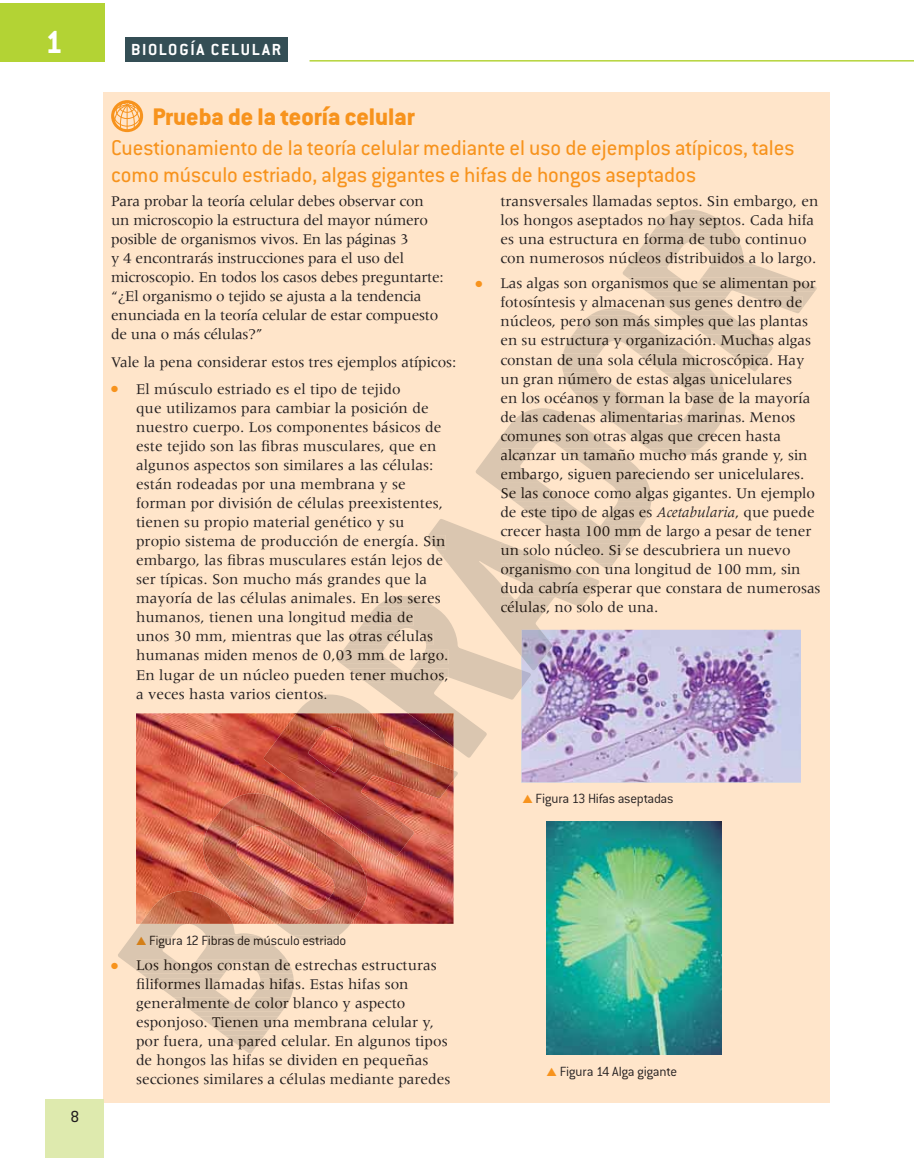
<style>
.page{position:relative;width:918px;height:1161px;background:#fff}
.page>*{position:absolute;margin:0;border:0;box-sizing:border-box;transform-origin:0 0}
.t1{font:700 35.1px "Conduit ITC Std";color:#fff}
.t2{font:800 26.4px "Conduit ITC Std";color:#f7931d}
.t3{font:23.4px/26.4px "Conduit ITC Std";color:#f7931d}
.t4{font:700 17.55px "Conduit ITC Std";letter-spacing:.1em;color:#fff}
.t5{font:17.55px "Conduit ITC Std";color:#231f20}
.t6{font:15.45px/19px "Meridien LT Std";color:#231f20}
.t7{font:15.45px/19px "Meridien LT Std";letter-spacing:-.005em;color:#211710}
.t8{font:300 14.7px "Conduit ITC Std";letter-spacing:-.015em;color:#231f20}
.t9{font:300 14.7px "Conduit ITC Std";letter-spacing:-.015em;color:#211710}
.t10{font:8.85px "Zapf Dingbats Std";color:#f7931d}
.s1{color:#f7931d}
.s2{color:#211710}
.s3{color:#231f20}
.s4{font-style:italic;color:#231f20}
.s5{color:#d47f18}
</style>
<div class="page">
<div style="left:103px;top:92px;width:726px;height:1010px;background:#ffe5ca"></div>
<div style="left:111px;top:100px;width:32px;height:32px;border:3px solid #f7931d;border-radius:50%"></div>
<div style="left:112px;top:101px;width:30px;height:30px;border:1px solid #f7931d;border-radius:50%"></div>
<svg style="left:112px;top:102px;width:30px;height:28px"></svg>
<img style="left:136px;top:713px;width:318px;height:211px">
<img style="left:547px;top:822px;width:174px;height:233px">
<div style="left:46px;top:1100px;width:58px;height:58px;background:#deeaae"></div>
<div style="left:0;top:3px;width:104px;height:59px;background:#b3d334"></div>
<hr style="left:310px;top:60px;width:604px;height:2px;background:#b3d334">
<div style="left:125px;top:37px;width:162px;height:25px;background:#344e55"></div>
<img style="left:141px;top:891px;width:55px;height:33px">
<svg style="left:118px;top:924px;width:232px;height:130px"></svg>
<img style="left:196px;top:793px;width:178px;height:131px">
<img style="left:264px;top:713px;width:190px;height:143px">
<svg style="left:296px;top:210px;width:521px;height:570px"></svg>
<img style="left:522px;top:630px;width:31px;height:58px">
<h1 class="t1" style="left:45px;top:29px;width:19px">1</h1>
<p class="t4" style="left:131px;top:43px;width:152px">BIOLOGÍA CELULAR</p>
<h2 class="t2" style="left:152px;top:107px;width:264px">Prueba de la teoría celular</h2>
<h3 class="t3" style="left:111px;top:137px;width:685px">Cuestionamiento de la teoría celular mediante el uso de ejemplos atípicos, tales como músculo estriado, algas gigantes e hifas de hongos aseptados</h3>
<p class="t6" style="left:111px;top:192px;width:334px">Para probar la teoría celular debes observar con un microscopio la estructura del mayor número posible de organismos vivos. En las páginas 3<br>y 4 encontrarás instrucciones para el uso del microscopio. En todos los casos debes preguntarte: “¿El organismo o tejido se ajusta a la tendencia enunciada en la teoría celular de estar compuesto de una o más células?”</p>
<p class="t6" style="left:111px;top:353px;width:347px">Vale la pena considerar estos tres ejemplos atípicos:</p>
<p class="t6" style="left:136px;top:380px;width:314px;text-indent:-25px"><span class="s1">●</span> El músculo estriado es el tipo de tejido<br>que utilizamos para cambiar la posición de nuestro cuerpo. Los componentes básicos de este tejido son las fibras musculares, que en algunos aspectos son similares a las células: están rodeadas por una membrana y se forman por división de células preexistentes, tienen su propio material genético y su propio sistema de producción de energía. <span class="s2">Sin </span>embargo, las fibras musculares están lejos de ser típicas. Son mucho más grandes que la mayoría de las células animales. E<span class="s2">n los sere</span>s humanos, tienen una longitud <span class="s2">media de </span>unos 30 mm, mientras que las <span class="s2">otras células </span>humanas miden menos de 0,<span class="s2">03 mm de largo.<br></span>En lugar de un núcleo pueden <span class="s2">tener muchos, </span>a veces hasta varios cient<span class="s2">os.</span></p>
<p class="t6" style="left:500px;top:192px;width:320px">transversales llamadas septos. Sin embargo, en los hongos aseptados <span class="s2">no hay septo</span>s. Cada hifa es una estructura en <span class="s2">forma de tubo</span> continuo con numerosos n<span class="s2">úcleos distribuidos a</span> lo largo.</p>
<p class="t7" style="left:500px;top:275px;width:322px;text-indent:-25px"><span class="s1">●</span> <span class="s3">Las algas son orga</span>nismos que se alimentan por <span class="s3">fotosíntesis y almacen</span>an sus genes dentro de <span class="s3">núcleos, pe</span>ro son más s<span class="s3">im</span>ples que la<span class="s3">s plantas en su est</span>ructura y organiza<span class="s3">ció</span>n. Muchas <span class="s3">algas constan</span> de una sola célula micr<span class="s3">os</span>cópica<span class="s3">. Hay un gran</span> número de estas algas un<span class="s3">icelulares<br>en los océ</span>anos y forman la base d<span class="s3">e la mayoría d</span>e las caden<span class="s3">as</span> alimentarias marin<span class="s3">as. Menos </span>comunes son ot<span class="s3">ra</span>s algas que cre<span class="s3">cen hasta </span>alcanzar un tamaño mucho m<span class="s3">ás grande y, sin </span>embargo, siguen parec<span class="s3">iendo ser unicelulares.<br></span>Se las conoce como alg<span class="s3">as gigantes. Un ejemplo de</span> este tipo de algas es <span class="s4">Acetabularia</span><span class="s3">, que puede crecer</span> hasta 100 mm <span class="s3">de largo a pesar de tener </span>un so<span class="s3">lo n</span>úcleo. Si s<span class="s3">e descubriera un nuevo </span>organismo con u<span class="s3">na longitud de 100 mm, sin </span>duda cabría esp<span class="s3">erar que constara de numerosas </span>células, no so<span class="s3">lo de una.</span></p>
<p class="t5" style="left:71px;top:1110px;width:10px">8</p>
<p class="t9" style="left:136px;top:935px;width:212px"><span class="s5">▲</span> Figura 12 Fibras de mús<span class="s3">cul</span>o estriad<span class="s3">o</span></p>
<p class="t10" style="left:111px;top:960px;width:8px">●</p>
<p class="t6" style="left:136px;top:956px;width:316px"><span class="s2">Los hongos constan de</span> estrechas estructuras fi<span class="s2">liformes llamadas hifa</span>s. Estas hifas son gene<span class="s2">ralmente de color</span> blanco y aspecto esponjos<span class="s2">o. Tienen un</span>a membrana celular y, por fuera, u<span class="s2">na pare</span>d celular. En algunos tipos de hongos las hifas se dividen en pequeñas secciones similares a células mediante paredes</p>
<p class="t8" style="left:523px;top:793px;width:152px"><span class="s1">▲</span> Figura 13 Hifas aseptadas</p>
<p class="t8" style="left:547px;top:1066px;width:132px"><span class="s1">▲</span> Figura 14 Alga gigante</p>
</div>
